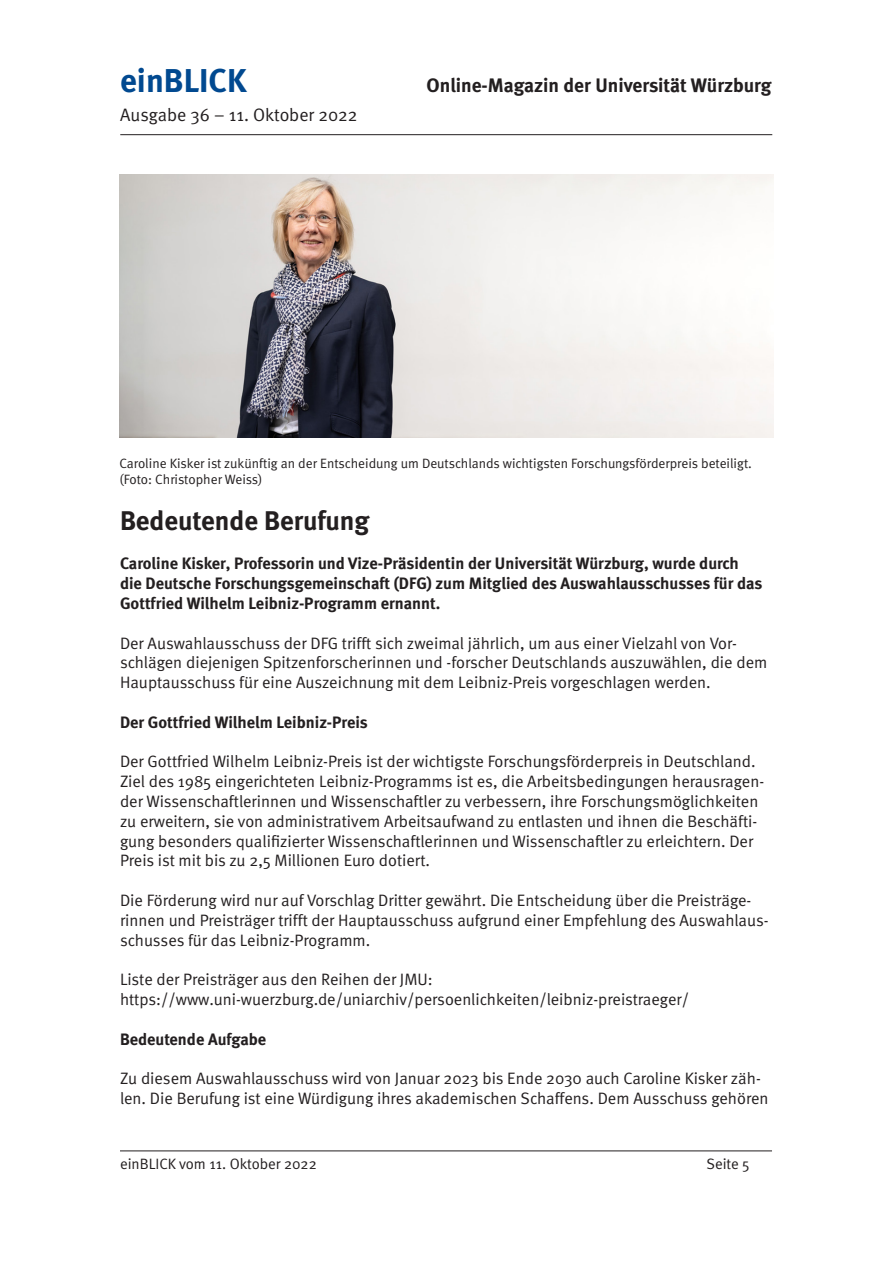
<style>
.page{position:relative;width:893px;height:1263px;background:#fff}
.page>*{position:absolute;margin:0;border:0;box-sizing:border-box;transform-origin:0 0}
.t1{font:700 33px "Meta";color:#014990}
.t2{font:700 27px "Meta";color:#231f20}
.t3{font:700 19.5px "Meta";color:#231f20}
.t4{font:18px "Meta Normal";color:#231f20}
.t5{font:16.5px/19.8px "Meta Normal";color:#231f20}
.t6{font:700 16.5px/19.8px "Meta";color:#231f20}
.t7{font:15px "Meta Normal";color:#231f20}
.t8{font:13.5px/16.2px "Meta Normal";color:#231f20}
</style>
<div class="page">
<hr style="left:120px;top:134px;width:652px;height:1px;background:#231f20">
<hr style="left:120px;top:1150px;width:652px;height:1px;background:#231f20">
<img style="left:120px;top:174px;width:653px;height:263px">
<h1 class="t1" style="left:120px;top:61px;width:128px">einBLICK</h1>
<p class="t3" style="left:427px;top:74px;width:346px">Online-Magazin der Universität Würzburg</p>
<p class="t4" style="left:120px;top:105px;width:239px">Ausgabe 36 – 11. Oktober 2022</p>
<p class="t8" style="left:120px;top:455px;width:634px">Caroline Kisker ist zukünftig an der Entscheidung um Deutschlands wichtigsten Forschungsförderpreis beteiligt. (Foto: Christopher Weiss)</p>
<h2 class="t2" style="left:120px;top:504px;width:251px">Bedeutende Berufung</h2>
<p class="t6" style="left:120px;top:553px;width:644px">Caroline Kisker, Professorin und Vize-Präsidentin der Universität Würzburg, wurde durch die Deutsche Forschungsgemeinschaft (DFG) zum Mitglied des Auswahlausschusses für das<br>Gottfried Wilhelm Leibniz-Programm ernannt.</p>
<p class="t5" style="left:120px;top:633px;width:649px">Der Auswahlausschuss der DFG trifft sich zweimal jährlich, um aus einer Vielzahl von Vor&shy;schlägen diejenigen Spitzenforscherinnen und -forscher Deutschlands auszuwählen, die dem<br>Hauptausschuss für eine Auszeichnung mit dem Leibniz-Preis vorgeschlagen werden.</p>
<p class="t6" style="left:120px;top:712px;width:249px">Der Gottfried Wilhelm Leibniz-Preis</p>
<p class="t5" style="left:120px;top:751px;width:646px">Der Gottfried Wilhelm Leibniz-Preis ist der wichtigste Forschungsförderpreis in Deutschland.<br>Ziel des 1985 eingerichteten Leibniz-Programms ist es, die Arbeitsbedingungen herausragen&shy;der Wissenschaftlerinnen und Wissenschaftler zu verbessern, ihre Forschungsmöglichkeiten zu erweitern, sie von administrativem Arbeitsaufwand zu entlasten und ihnen die Beschäfti&shy;gung besonders qualifizierter Wissenschaftlerinnen und Wissenschaftler zu erleichtern. Der Preis ist mit bis zu 2,5 Millionen Euro dotiert.</p>
<p class="t5" style="left:120px;top:890px;width:650px">Die Förderung wird nur auf Vorschlag Dritter gewährt. Die Entscheidung über die Preisträge&shy;rinnen und Preisträger trifft der Hauptausschuss aufgrund einer Empfehlung des Auswahlaus&shy;schusses für das Leibniz-Programm.</p>
<p class="t5" style="left:120px;top:969px;width:570px">Liste der Preisträger aus den Reihen der JMU: https://www.uni-wuerzburg.de/uniarchiv/persoenlichkeiten/leibniz-preistraeger/</p>
<p class="t6" style="left:120px;top:1029px;width:148px">Bedeutende Aufgabe</p>
<p class="t5" style="left:120px;top:1068px;width:650px">Zu diesem Auswahlausschuss wird von Januar 2023 bis Ende 2030 auch Caroline Kisker zäh&shy;len. Die Berufung ist eine Würdigung ihres akademischen Schaffens. Dem Ausschuss gehören</p>
<p class="t7" style="left:120px;top:1155px;width:198px">einBLICK vom 11. Oktober 2022</p>
<p class="t7" style="left:706px;top:1155px;width:45px">Seite 5</p>
</div>
